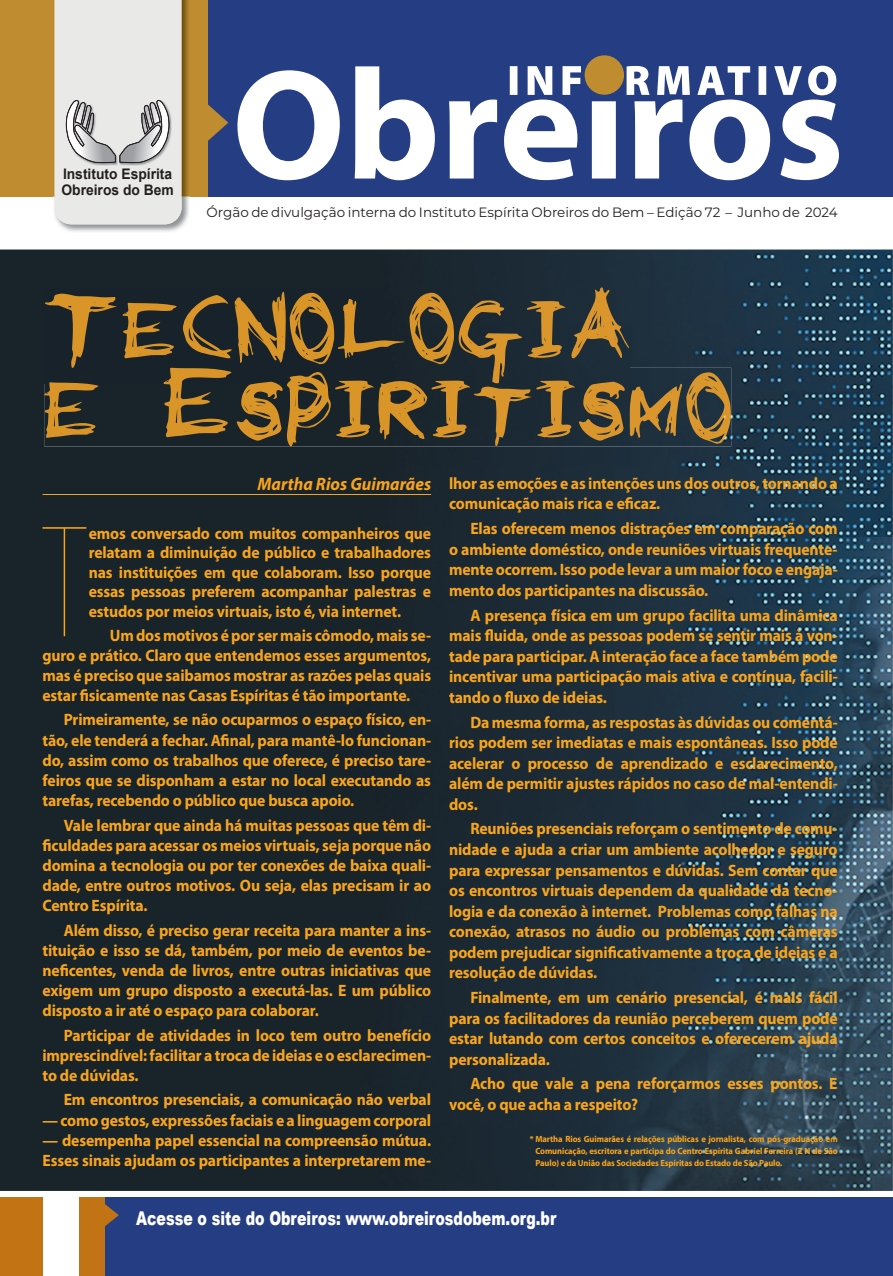
<style>
.page{position:relative;width:893px;height:1276px;background:#fff}
.page>*{position:absolute;margin:0;border:0;box-sizing:border-box;transform-origin:0 0}
.t1{font:100 155.85px "Bebas Neue Pro";color:#f9a51b;scale:.95 1}
.t2{font:900 18.9px "Arial";color:#fff;scale:.75 1}
.t3{font:italic 700 18px "Myriad Pro";color:#f9a51b;scale:.95 1}
.t4{font:700 16.5px/20.5px "Myriad Pro";letter-spacing:-.01em;color:#f9a51b;text-align:justify;scale:.95 1}
.t5{font:700 14.55px/15.8px "Arial";color:#231f20;scale:.95 1}
.t6{font:13.5px "Montserrat";color:#231f20}
.t7{font:700 9px/11.9px "Myriad Pro";letter-spacing:-.01em;color:#f9a51b;text-align:justify;scale:.95 1}
</style>
<div class="page">
<img style="left:0;top:249px;width:893px;height:942px">
<div style="left:97px;top:1197px;width:796px;height:79px;background:#253d83"></div>
<div style="left:79px;top:1197px;width:26px;height:79px;background:#c27414"></div>
<div style="left:0;top:1197px;width:43px;height:79px;background:#c27414"></div>
<svg style="left:105px;top:1204px;width:14px;height:22px"></svg>
<div style="left:197px;top:0;width:696px;height:196px;background:#253d83"></div>
<div style="left:182px;top:0;width:25px;height:196px;background:#bf8c30"></div>
<div style="left:0;top:0;width:194px;height:196px;background:#bf8c30"></div>
<svg style="left:237px;top:66px;width:602px;height:114px"></svg>
<svg style="left:510px;top:66px;width:326px;height:29px"></svg>
<div style="left:585px;top:55px;width:39px;height:40px;background:#bf8c30;border-radius:50%"></div>
<svg style="left:207px;top:103px;width:21px;height:39px"></svg>
<img style="left:53px;top:0;width:137px;height:232px">
<svg style="left:54px;top:0;width:128px;height:224px;background:#dfdedd"></svg>
<img style="left:45px;top:287px;width:584px;height:81px">
<img style="left:44px;top:368px;width:687px;height:78px">
<img style="left:45px;top:368px;width:584px;height:15px">
<hr style="left:43px;top:494px;width:388px;height:1px;background:#f9a51b">
<p class="t5" style="left:61px;top:167px;width:120px">Instituto Espírita<br>Obreiros do Bem</p>
<p class="t6" style="left:207px;top:202px;width:633px">Órgão de divulgação interna do Instituto Espírita Obreiros do Bem – Edição 72 – Junho de 2024</p>
<p class="t3" style="left:257px;top:472px;width:184px">Martha Rios Guimarães</p>
<h1 class="t1" style="left:39px;top:497px;width:56px">T</h1>
<p class="t4" style="left:89px;top:523px;width:362px;line-height:19.5px">emos conversado com muitos companheiros que relatam a diminuição de público e trabalhadores nas instituições em que colaboram. Isso porque essas pessoas preferem acompanhar palestras e estudos por meios virtuais, isto é, via internet.</p>
<p class="t4" style="left:43px;top:625px;width:411px;line-height:20.1px;text-indent:67px">Um dos motivos é por ser mais cômodo, mais se&shy;guro e prático. Claro que entendemos esses argumentos, mas é preciso que saibamos mostrar as razões pelas quais estar fisicamente nas Casas Espíritas é tão importante.</p>
<p class="t4" style="left:43px;top:710px;width:411px;line-height:20.1px;text-indent:21px">Primeiramente, se não ocuparmos o espaço físico, en&shy;tão, ele tenderá a fechar. Afinal, para mantê-lo funcionan&shy;do, assim como os trabalhos que oferece, é preciso tare&shy;feiros que se disponham a estar no local executando as tarefas, recebendo o público que busca apoio.</p>
<p class="t4" style="left:43px;top:815px;width:411px;line-height:20.1px;text-indent:21px">Vale lembrar que ainda há muitas pessoas que têm di&shy;ficuldades para acessar os meios virtuais, seja porque não domina a tecnologia ou por ter conexões de baixa quali&shy;dade, entre outros motivos. Ou seja, elas precisam ir ao Centro Espírita.</p>
<p class="t4" style="left:43px;top:920px;width:411px;line-height:20.1px;text-indent:21px">Além disso, é preciso gerar receita para manter a ins&shy;tituição e isso se dá, também, por meio de eventos be&shy;neficentes, venda de livros, entre outras iniciativas que exigem um grupo disposto a executá-las. E um público disposto a ir até o espaço para colaborar.</p>
<p class="t4" style="left:43px;top:1025px;width:411px;line-height:20.1px;text-indent:21px">Participar de atividades in loco tem outro benefício imprescindível: facilitar a troca de ideias e o esclarecimen&shy;to de dúvidas.</p>
<p class="t4" style="left:64px;top:1089px;width:388px">Em encontros presenciais, a comunicação não verbal</p>
<p class="t4" style="left:43px;top:1110px;width:411px">— como gestos, expressões faciais e a linguagem corporal</p>
<p class="t4" style="left:43px;top:1130px;width:411px;line-height:20.1px">— desempenha papel essencial na compreensão mútua.<br>Esses sinais ajudam os participantes a interpretarem me-</p>
<p class="t4" style="left:449px;top:473px;width:411px">lhor as emoções e as intenções uns dos outros, tornando a comunicação mais rica e eficaz.</p>
<p class="t4" style="left:449px;top:518px;width:411px;text-indent:21px">Elas oferecem menos distrações em comparação com o ambiente doméstico, onde reuniões virtuais frequente&shy;mente ocorrem. Isso pode levar a um maior foco e engaja&shy;mento dos participantes na discussão.</p>
<p class="t4" style="left:449px;top:605px;width:411px;text-indent:21px">A presença física em um grupo facilita uma dinâmica mais fluida, onde as pessoas podem se sentir mais à von&shy;tade para participar. A interação face a face também pode incentivar uma participação mais ativa e contínua, facili&shy;tando o fluxo de ideias.</p>
<p class="t4" style="left:449px;top:712px;width:411px;text-indent:21px">Da mesma forma, as respostas às dúvidas ou comentá&shy;rios podem ser imediatas e mais espontâneas. Isso pode acelerar o processo de aprendizado e esclarecimento, além de permitir ajustes rápidos no caso de mal-entendi&shy;dos.</p>
<p class="t4" style="left:449px;top:819px;width:411px;text-indent:21px">Reuniões presenciais reforçam o sentimento de comu&shy;nidade e ajuda a criar um ambiente acolhedor e seguro para expressar pensamentos e dúvidas. Sem contar que os encontros virtuais dependem da qualidade da tecno&shy;logia e da conexão à internet. Problemas como falhas na conexão, atrasos no áudio ou problemas com câmeras podem prejudicar significativamente a troca de ideias e a resolução de dúvidas.</p>
<p class="t4" style="left:449px;top:987px;width:411px;text-indent:21px">Finalmente, em um cenário presencial, é mais fácil para os facilitadores da reunião perceberem quem pode estar lutando com certos conceitos e oferecerem ajuda personalizada.</p>
<p class="t4" style="left:449px;top:1073px;width:410px;text-indent:21px">Acho que vale a pena reforçarmos esses pontos. E você, o que acha a respeito?</p>
<p class="t7" style="left:535px;top:1133px;width:320px;text-indent:-5px">* Martha Rios Guimarães é relações públicas e jornalista, com pós-graduação em Comunicação, escritora e participa do Centro Espírita Gabriel Ferreira (Z N de São Paulo) e da União das Sociedades Espíritas do Estado de São Paulo.</p>
<p class="t2" style="left:136px;top:1204px;width:562px">Acesse o site do Obreiros: www.obreirosdobem.org.br</p>
</div>
